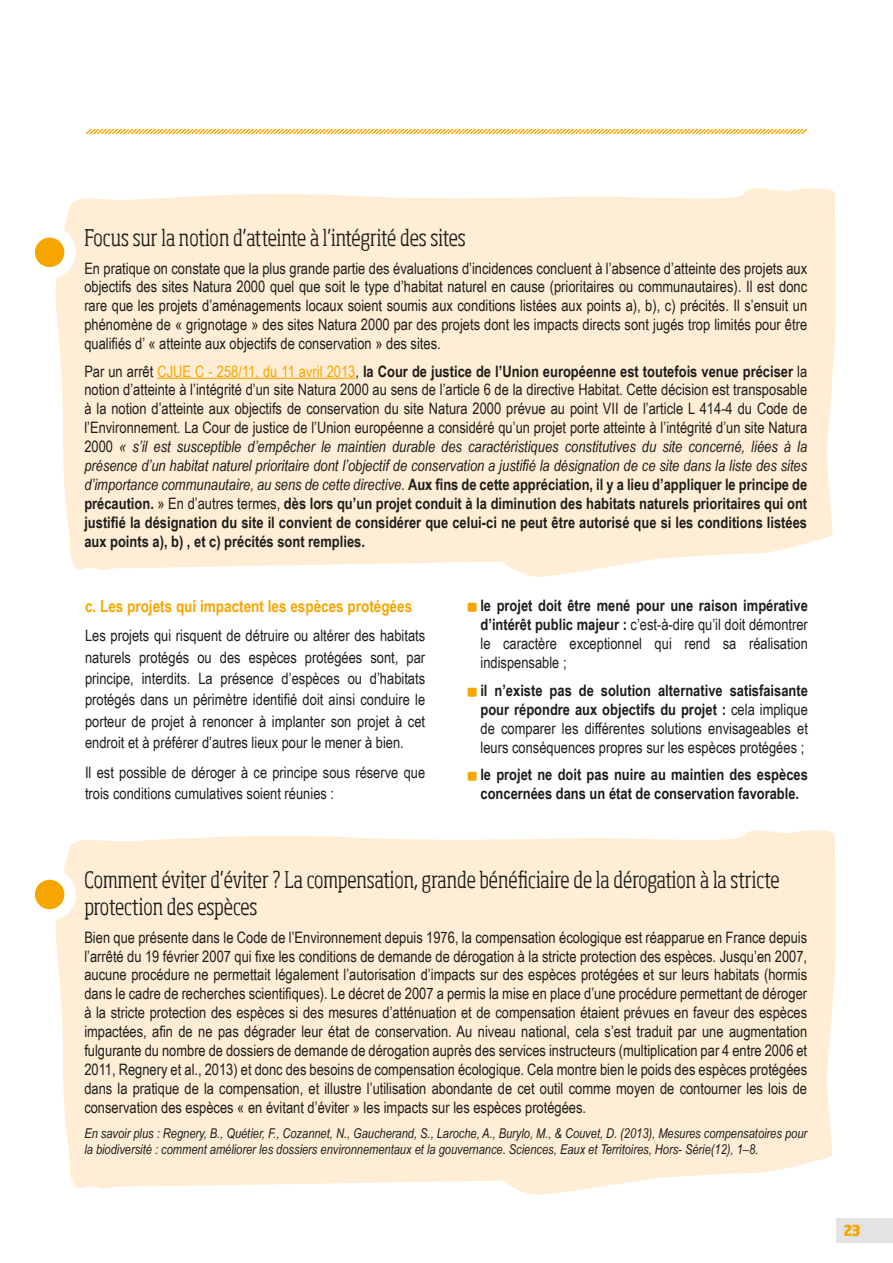
<style>
.page{position:relative;width:893px;height:1263px;background:#fff}
.page>*{position:absolute;margin:0;border:0;box-sizing:border-box;transform-origin:0 0}
.t1{font:300 condensed 22.5px/27px "Sohoma";color:#1d1d1b}
.t2{font:700 16.5px "Arial Narrow";color:#f7a600}
.t3{font:15.75px/18.9px "Arial Narrow";color:#1d1d1b;text-align:justify}
.t4{font:700 15.75px/19px "Arial Narrow";color:#1d1d1b}
.t5{font:800 condensed 15px "Sohoma";color:#f7a600}
.t6{font:italic 13.5px/16.2px "Arial Narrow";color:#1d1d1b}
.s1{color:#f7a600}
.s2{font-weight:700}
.s3{font-style:italic}
</style>
<div class="page">
<svg style="left:85px;top:129px;width:723px;height:5px;background:#facf79"></svg>
<div style="left:836px;top:1218px;width:57px;height:25px;background:#e3e3e3"></div>
<svg style="left:55px;top:188px;width:781px;height:389px;background:#feefd7"></svg>
<div style="left:55px;top:830px;width:781px;height:365px;background:#ffeed5"></div>
<hr style="left:157px;top:378px;width:198px;height:1px;background:#f7a600">
<div style="left:23px;top:226px;width:53px;height:53px;background:#fff;border-radius:50%"></div>
<div style="left:23px;top:868px;width:53px;height:53px;background:#fff;border-radius:50%"></div>
<div style="left:35px;top:238px;width:29px;height:29px;background:#f7a600;border-radius:50%"></div>
<div style="left:35px;top:880px;width:29px;height:29px;background:#f7a600;border-radius:50%"></div>
<p class="t1" style="left:84px;top:224px;width:383px">Focus sur la notion d’atteinte à l’intégrité des sites</p>
<p class="t3" style="left:84px;top:258px;width:724px">En pratique on constate que la plus grande partie des évaluations d’incidences concluent à l’absence d’atteinte des projets aux objectifs des sites Natura 2000 quel que soit le type d’habitat naturel en cause (prioritaires ou communautaires). Il est donc rare que les projets d’aménagements locaux soient soumis aux conditions listées aux points a), b), c) précités. Il s’ensuit un phénomène de « grignotage » des sites Natura 2000 par des projets dont les impacts directs sont jugés trop limités pour être qualifiés d’ « atteinte aux objectifs de conservation » des sites.</p>
<p class="t3" style="left:84px;top:361px;width:724px">Par un arrêt <span class="s1">CJUE C - 258/11, du 11 avril 2013</span>, <span class="s2">la Cour de justice de l’Union européenne est toutefois venue préciser</span> la notion d’atteinte à l’intégrité d’un site Natura 2000 au sens de l’article 6 de la directive Habitat. Cette décision est transposable à la notion d’atteinte aux objectifs de conservation du site Natura 2000 prévue au point VII de l’article L 414-4 du Code de l’Environnement. La Cour de justice de l’Union européenne a considéré qu’un projet porte atteinte à l’intégrité d’un site Natura 2000 <span class="s3">« s’il est susceptible d’empêcher le maintien durable des caractéristiques constitutives du site concerné, liées à la présence d’un habitat naturel prioritaire dont l’objectif de conservation a justifié la désignation de ce site dans la liste des sites d’importance communautaire, au sens de cette directive.</span> <span class="s2">Aux fins de cette appréciation, il y a lieu d’appliquer le principe de précaution.</span> » En d’autres termes, <span class="s2">dès lors qu’un projet conduit à la diminution des habitats naturels prioritaires qui ont justifié la désignation du site il convient de considérer que celui-ci ne peut être autorisé que si les conditions listées aux points a), b) , et c) précités sont remplies.</span></p>
<p class="t2" style="left:85px;top:593px;width:329px">c. Les projets qui impactent les espèces protégées</p>
<p class="t3" style="left:85px;top:625px;width:342px;line-height:21.3px">Les projets qui risquent de détruire ou altérer des habitats naturels protégés ou des espèces protégées sont, par principe, interdits. La présence d’espèces ou d’habitats protégés dans un périmètre identifié doit ainsi conduire le porteur de projet à renoncer à implanter son projet à cet endroit et à préférer d’autres lieux pour le mener à bien.</p>
<p class="t3" style="left:85px;top:761px;width:342px;line-height:21.3px">Il est possible de déroger à ce principe sous réserve que trois conditions cumulatives soient réunies :</p>
<p class="t3" style="left:480px;top:595px;width:329px"><span class="s2">le projet doit être mené pour une raison impérative d’intérêt public majeur :</span> c’est-à-dire qu’il doit démontrer le caractère exceptionnel qui rend sa réalisation indispensable ;</p>
<p class="t3" style="left:480px;top:680px;width:329px"><span class="s2">il n’existe pas de solution alternative satisfaisante pour répondre aux objectifs du projet :</span> cela implique de comparer les différentes solutions envisageables et leurs conséquences propres sur les espèces protégées ;</p>
<p class="t4" style="left:480px;top:764px;width:329px">le projet ne doit pas nuire au maintien des espèces concernées dans un état de conservation favorable.</p>
<p class="t1" style="left:84px;top:866px;width:697px">Comment éviter d’éviter ? La compensation, grande bénéficiaire de la dérogation à la stricte protection des espèces</p>
<p class="t3" style="left:84px;top:927px;width:724px">Bien que présente dans le Code de l’Environnement depuis 1976, la compensation écologique est réapparue en France depuis l’arrêté du 19 février 2007 qui fixe les conditions de demande de dérogation à la stricte protection des espèces. Jusqu’en 2007, aucune procédure ne permettait légalement l’autorisation d’impacts sur des espèces protégées et sur leurs habitats (hormis dans le cadre de recherches scientifiques). Le décret de 2007 a permis la mise en place d’une procédure permettant de déroger à la stricte protection des espèces si des mesures d’atténuation et de compensation étaient prévues en faveur des espèces impactées, afin de ne pas dégrader leur état de conservation. Au niveau national, cela s’est traduit par une augmentation fulgurante du nombre de dossiers de demande de dérogation auprès des services instructeurs (multiplication par 4 entre 2006 et 2011, Regnery et al., 2013) et donc des besoins de compensation écologique. Cela montre bien le poids des espèces protégées dans la pratique de la compensation, et illustre l’utilisation abondante de cet outil comme moyen de contourner les lois de conservation des espèces « en évitant d’éviter » les impacts sur les espèces protégées.</p>
<p class="t6" style="left:84px;top:1124px;width:724px">En savoir plus : Regnery, B., Quétier, F., Cozannet, N., Gaucherand, S., Laroche, A., Burylo, M., &amp; Couvet, D. (2013), Mesures compensatoires pour la biodiversité : comment améliorer les dossiers environnementaux et la gouvernance. Sciences, Eaux et Territoires, Hors- Série(12), 1–8.</p>
<p class="t5" style="left:844px;top:1222px;width:17px">23</p>
</div>
